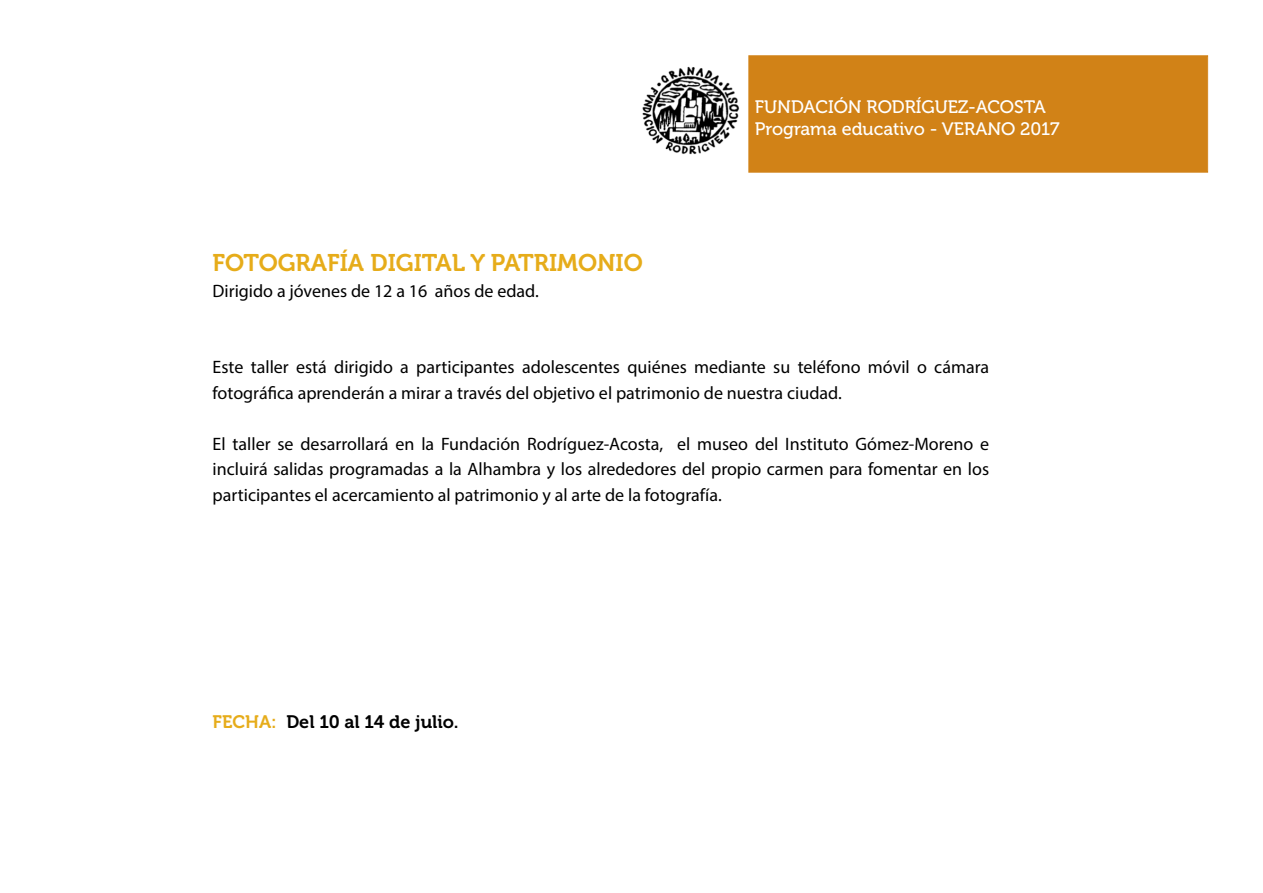
<style>
.page{position:relative;width:1263px;height:893px;background:#fff}
.page>*{position:absolute;margin:0;border:0;box-sizing:border-box;transform-origin:0 0}
.t1{font:24px "Museo 700";color:#e6ac1a}
.t2{font:18px/25.5px "Myriad Pro";color:#000}
.t3{font:18px/21.6px "Museo 500";color:#fff}
.t4{font:18px "Museo 700";color:#000}
.s1{color:#e6ac1a}
</style>
<div class="page">
<div style="left:748px;top:55px;width:460px;height:118px;background:#d18217"></div>
<div style="left:750px;top:57px;width:457px;height:114px;border:1px solid #d18217"></div>
<img style="left:642px;top:66px;width:98px;height:89px">
<h1 class="t1" style="left:213px;top:249px;width:432px">FOTOGRAFÍA DIGITAL Y PATRIMONIO</h1>
<p class="t2" style="left:213px;top:277px;width:328px">Dirigido a jóvenes de 12 a 16 años de edad.</p>
<p class="t3" style="left:755px;top:97px;width:306px">FUNDACIÓN RODRÍGUEZ-ACOSTA<br>Programa educativo - VERANO 2017</p>
<p class="t2" style="left:213px;top:354px;width:778px">Este taller está dirigido a participantes adolescentes quiénes mediante su teléfono móvil o cámara fotográfica aprenderán a mirar a través del objetivo el patrimonio de nuestra ciudad.</p>
<p class="t2" style="left:213px;top:430px;width:778px;text-align:justify">El taller se desarrollará en la Fundación Rodríguez-Acosta, el museo del Instituto Gómez-Moreno e incluirá salidas programadas a la Alhambra y los alrededores del propio carmen para fomentar en los participantes el acercamiento al patrimonio y al arte de la fotografía.</p>
<p class="t4" style="left:213px;top:712px;width:247px"><span class="s1">FECHA:</span> Del 10 al 14 de julio.</p>
</div>
